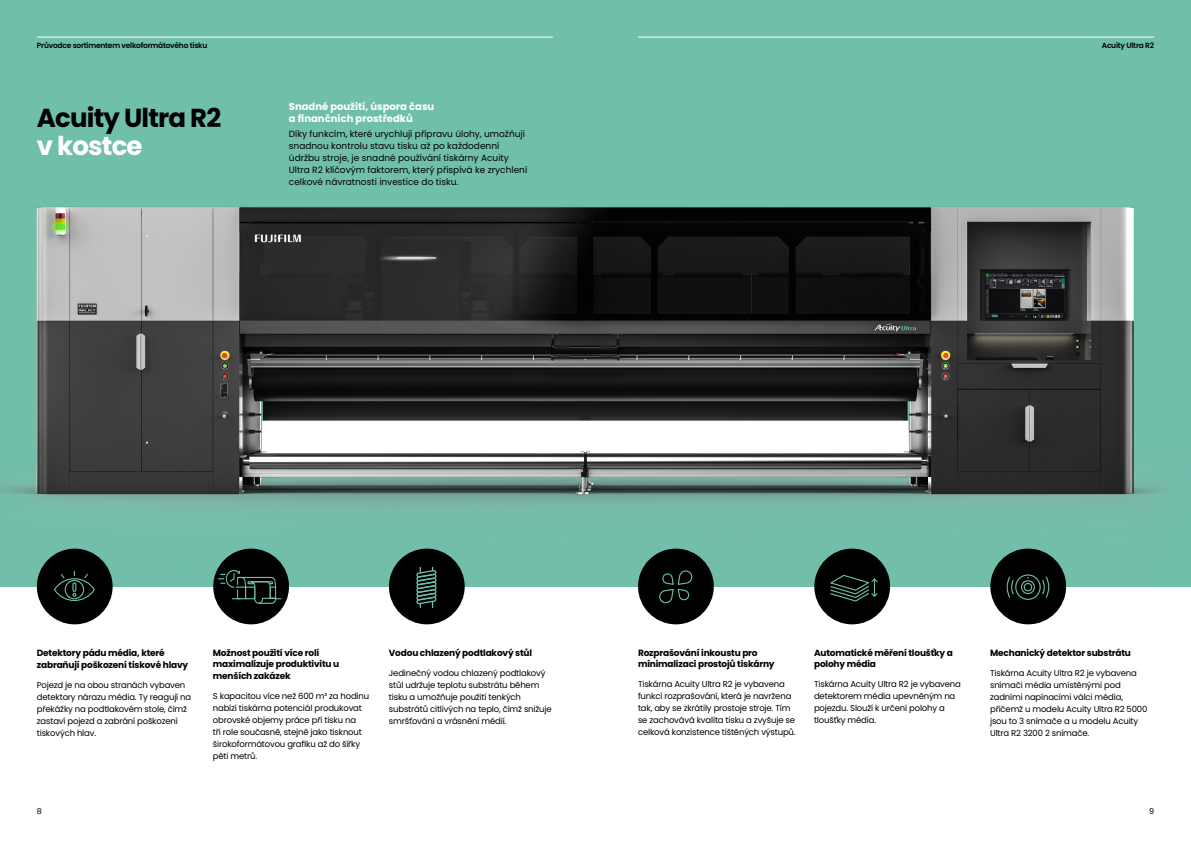
<style>
.page{position:relative;width:1191px;height:842px;background:#fff}
.page>*{position:absolute;margin:0;border:0;box-sizing:border-box;transform-origin:0 0}
.t1{font:700 26px/28px "Poppins";letter-spacing:-.03em;color:#000}
.t2{font:700 10px/12px "Poppins";color:#fff}
.t3{font:700 9px/11px "Poppins";letter-spacing:-.02em;color:#000}
.t4{font:9px/12px "Poppins";color:#000}
.t5{font:8.5px/12px "Poppins";letter-spacing:-.02em;color:#000}
.t6{font:8px "Poppins";color:#000}
.t7{font:600 7.5px "Poppins";letter-spacing:-.03em;color:#000}
.s1{color:#fff}
</style>
<div class="page">
<div style="left:0;top:0;width:1191px;height:586px;background:#70bfab"></div>
<img style="left:1px;top:36px;width:1162px;height:549px">
<hr style="left:262px;top:449px;width:163px;height:1px;background:#fff">
<svg style="left:423px;top:447px;width:4px;height:4px"></svg>
<div style="left:37px;top:549px;width:76px;height:75px;background:#000;border-radius:50%"></div>
<svg style="left:54px;top:571px;width:41px;height:30px"></svg>
<div style="left:72px;top:582px;width:4px;height:10px;border:1px solid #70bfab"></div>
<div style="left:213px;top:549px;width:76px;height:75px;background:#000;border-radius:50%"></div>
<svg style="left:218px;top:570px;width:63px;height:34px"></svg>
<div style="left:389px;top:549px;width:76px;height:75px;background:#000;border-radius:50%"></div>
<svg style="left:416px;top:567px;width:21px;height:40px"></svg>
<div style="left:638px;top:549px;width:76px;height:75px;background:#000;border-radius:50%"></div>
<svg style="left:659px;top:570px;width:34px;height:34px"></svg>
<div style="left:814px;top:549px;width:76px;height:75px;background:#000;border-radius:50%"></div>
<svg style="left:830px;top:574px;width:48px;height:28px"></svg>
<div style="left:990px;top:549px;width:76px;height:75px;background:#000;border-radius:50%"></div>
<div style="left:1015px;top:574px;width:25px;height:26px;border:1px solid #70bfab;border-radius:50%"></div>
<div style="left:1021px;top:580px;width:14px;height:14px;border:1px solid #70bfab;border-radius:50%"></div>
<div style="left:1023px;top:583px;width:9px;height:8px;border:1px solid #70bfab;border-radius:50%"></div>
<svg style="left:1042px;top:576px;width:8px;height:22px"></svg>
<svg style="left:1006px;top:576px;width:8px;height:22px"></svg>
<hr style="left:37px;top:37px;width:516px;height:1px;background:#fff">
<hr style="left:638px;top:37px;width:516px;height:1px;background:#fff">
<p class="t7" style="left:37px;top:41px;width:172px">Průvodce sortimentem velkoformátového tisku</p>
<p class="t7" style="left:1101px;top:41px;width:54px">Acuity Ultra R2</p>
<p class="t1" style="left:37px;top:104px;width:186px">Acuity Ultra R2 <span class="s1">v kostce</span></p>
<p class="t2" style="left:289px;top:100px;width:147px">Snadné použití, úspora času a finančních prostředků</p>
<p class="t4" style="left:289px;top:127px;width:240px">Díky funkcím, které urychlují přípravu úlohy, umožňují snadnou kontrolu stavu tisku až po každodenní údržbu stroje, je snadné používání tiskárny Acuity Ultra R2 klíčovým faktorem, který přispívá ke zrychlení celkové návratnosti investice do tisku.</p>
<p class="t3" style="left:37px;top:647px;width:153px;line-height:12px">Detektory pádu média, které zabraňují poškození tiskové hlavy</p>
<p class="t5" style="left:37px;top:679px;width:156px">Pojezd je na obou stranách vybaven detektory nárazu média. Ty reagují na překážky na podtlakovém stole, čímž zastaví pojezd a zabrání poškození tiskových hlav.</p>
<p class="t3" style="left:213px;top:647px;width:128px">Možnost použití více rolí maximalizuje produktivitu u</p>
<p class="t3" style="left:213px;top:670px;width:79px">menších zakázek</p>
<p class="t5" style="left:213px;top:690px;width:158px">S kapacitou více než 600 m² za hodinu nabízí tiskárna potenciál produkovat obrovské objemy práce při tisku na<br>tři role současně, stejně jako tisknout širokoformátovou grafiku až do šířky pěti metrů.</p>
<p class="t3" style="left:389px;top:647px;width:145px">Vodou chlazený podtlakový stůl</p>
<p class="t5" style="left:389px;top:667px;width:164px">Jedinečný vodou chlazený podtlakový stůl udržuje teplotu substrátu během tisku a umožňuje použití tenkých substrátů citlivých na teplo, čímž snižuje smršťování a vrásnění médií.</p>
<p class="t3" style="left:638px;top:647px;width:138px">Rozprašování inkoustu pro minimalizaci prostojů tiskárny</p>
<p class="t5" style="left:638px;top:678px;width:159px">Tiskárna Acuity Ultra R2 je vybavena funkcí rozprašování, která je navržena tak, aby se zkrátily prostoje stroje. Tím se zachovává kvalita tisku a zvyšuje se celková konzistence tištěných výstupů.</p>
<p class="t3" style="left:814px;top:647px;width:140px">Automatické měření tloušťky a polohy média</p>
<p class="t5" style="left:814px;top:678px;width:148px">Tiskárna Acuity Ultra R2 je vybavena detektorem média upevněným na pojezdu. Slouží k určení polohy a tloušťky média.</p>
<p class="t3" style="left:990px;top:647px;width:142px">Mechanický detektor substrátu</p>
<p class="t5" style="left:990px;top:667px;width:159px">Tiskárna Acuity Ultra R2 je vybavena snímači média umístěnými pod zadními napínacími válci média, přičemž u modelu Acuity Ultra R2 5000 jsou to 3 snímače a u modelu Acuity<br>Ultra R2 3200 2 snímače.</p>
<p class="t6" style="left:37px;top:806px;width:7px">8</p>
<p class="t6" style="left:1149px;top:806px;width:7px">9</p>
</div>
